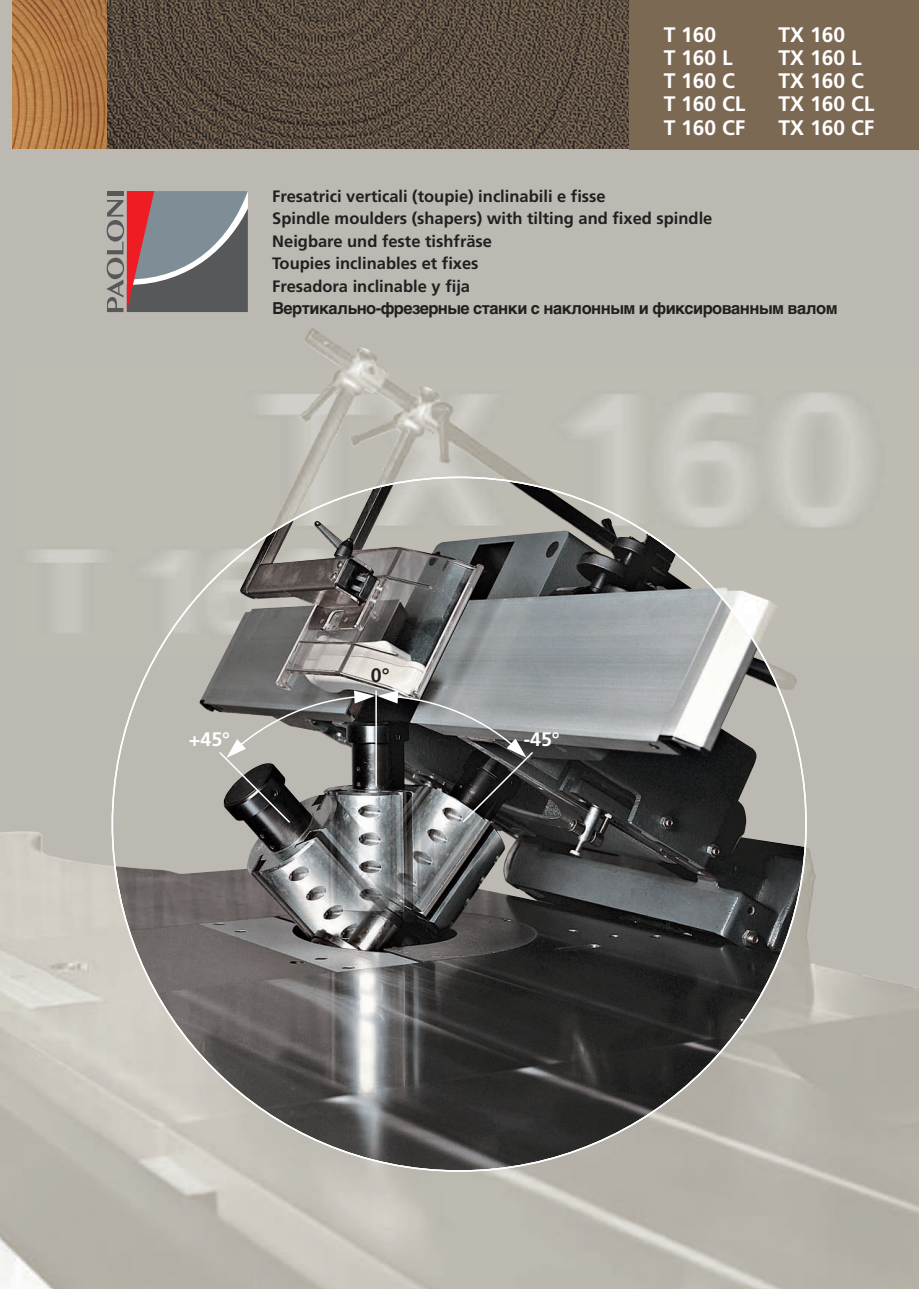
<style>
.page{position:relative;width:919px;height:1289px;background:#fff}
.page>*{position:absolute;margin:0;border:0;box-sizing:border-box;transform-origin:0 0}
.t1{font:700 21px "Frutiger";color:#fff}
.t2{font:700 19.5px "Frutiger";color:#fff}
.t3{font:700 19.5px "Frutiger";color:#231f20}
.t4{font:700 16.5px/22.5px "Frutiger";color:#231f20}
.t5{font:700 16.5px "Helvetica Cyr";letter-spacing:-.035em;color:#231f20}
</style>
<div class="page">
<div style="left:0;top:0;width:918px;height:1288px;background:#bbb9b1"></div>
<img style="left:327px;top:368px;width:104px;height:21px">
<img style="left:0;top:389px;width:918px;height:899px">
<img style="left:13px;top:0;width:616px;height:149px">
<img style="left:13px;top:0;width:93px;height:140px">
<div style="left:629px;top:0;width:289px;height:149px;background:#7c6954"></div>
<svg style="left:106px;top:191px;width:142px;height:121px;background:#86787c"></svg>
<svg style="left:112px;top:476px;width:694px;height:695px"></svg>
<p class="t1" style="left:663px;top:26px;width:54px">T 160</p>
<p class="t1" style="left:778px;top:26px;width:68px">TX 160</p>
<p class="t1" style="left:663px;top:49px;width:70px">T 160 L</p>
<p class="t1" style="left:778px;top:49px;width:84px">TX 160 L</p>
<p class="t1" style="left:663px;top:72px;width:73px">T 160 C</p>
<p class="t1" style="left:778px;top:72px;width:87px">TX 160 C</p>
<p class="t1" style="left:663px;top:96px;width:83px">T 160 CL</p>
<p class="t1" style="left:778px;top:96px;width:97px">TX 160 CL</p>
<p class="t1" style="left:663px;top:119px;width:83px">T 160 CF</p>
<p class="t1" style="left:778px;top:119px;width:97px">TX 160 CF</p>
<p class="t4" style="left:272px;top:186px;width:441px">Fresatrici verticali (toupie) inclinabili e fisse<br>Spindle moulders (shapers) with tilting and fixed spindle Neigbare und feste tishfräse<br>Toupies inclinables et fixes<br>Fresadora inclinable y fija</p>
<p class="t5" style="left:272px;top:302px;width:567px">Вертикально-фрезерные станки с наклонным и фиксированным валом</p>
<p class="t3" style="left:371px;top:667px;width:20px">0°</p>
<p class="t2" style="left:189px;top:731px;width:43px">+45°</p>
<p class="t2" style="left:523px;top:731px;width:37px">-45°</p>
</div>
